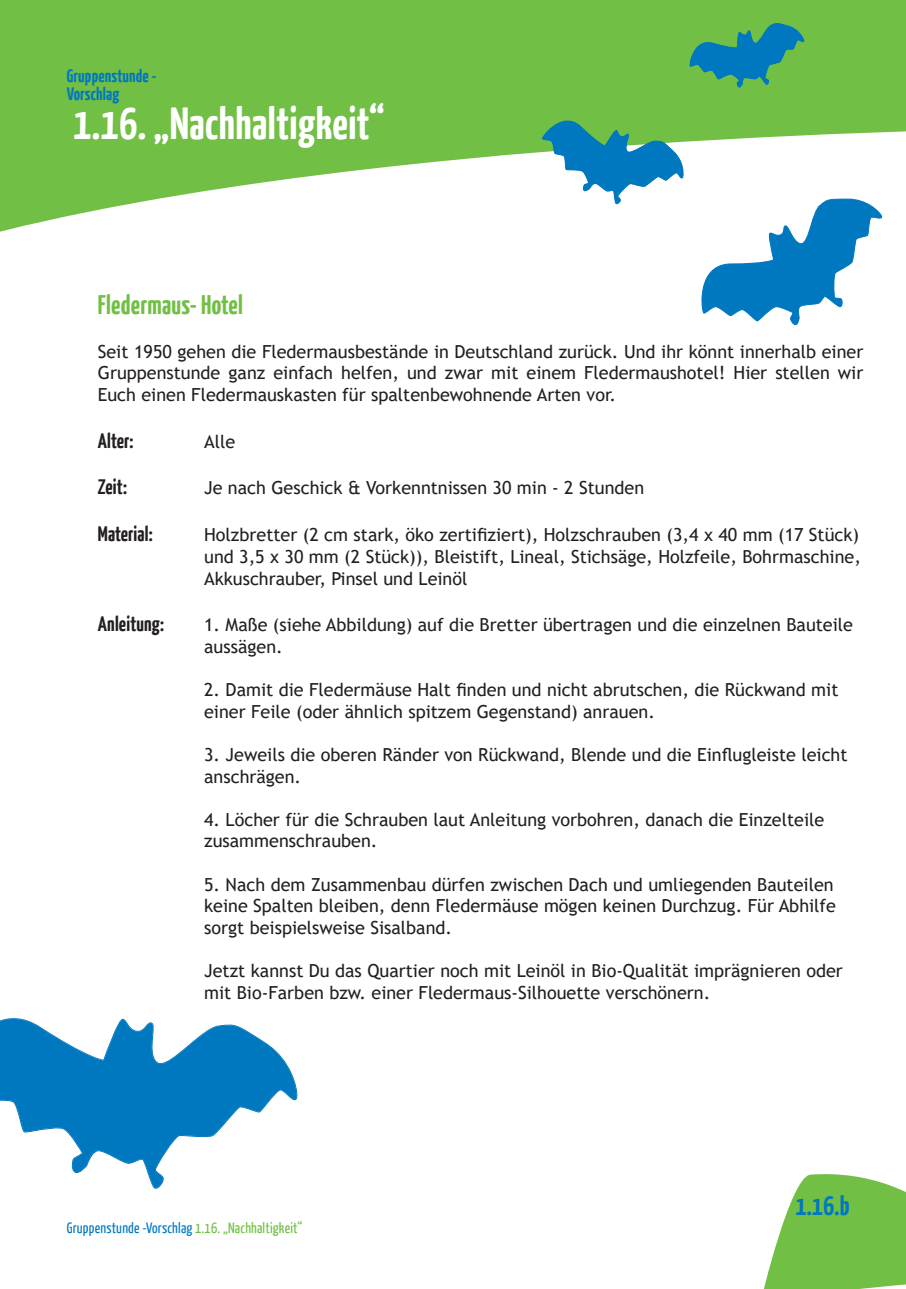
<style>
.page{position:relative;width:906px;height:1289px;background:#fff}
.page>*{position:absolute;margin:0;border:0;box-sizing:border-box;transform-origin:0 0}
.t1{font:700 45px "BDKJ";color:#fff}
.t2{font:700 27px "BDKJ";color:#71bf44}
.t3{font:700 27px "BDKJ";color:#0078c0}
.t4{font:700 21px "BDKJ";color:#231f20}
.t5{font:18px/21.6px "Trebuchet MS";color:#231f20}
.t6{font:700 18px/18px "BDKJ";color:#0078c0}
.t7{font:15px "BDKJ";color:#0078c0}
.s1{color:#71bf44}
</style>
<div class="page">
<svg style="left:764px;top:1174px;width:142px;height:114px"></svg>
<svg style="left:0;top:0;width:541px;height:232px;fill:#71bf44"></svg>
<svg style="left:541px;top:0;width:365px;height:325px"></svg>
<svg style="left:0;top:1018px;width:296px;height:169px"></svg>
<p class="t6" style="left:67px;top:66px;width:91px">Gruppenstunde -<br>Vorschlag</p>
<h1 class="t1" style="left:74px;top:94px;width:313px">1.16. „Nachhaltigkeit“</h1>
<h2 class="t2" style="left:98px;top:287px;width:147px">Fledermaus- Hotel</h2>
<p class="t5" style="left:98px;top:340px;width:767px;text-align:justify">Seit 1950 gehen die Fledermausbestände in Deutschland zurück. Und ihr könnt innerhalb einer Gruppenstunde ganz einfach helfen, und zwar mit einem Fledermaushotel! Hier stellen wir Euch einen Fledermauskasten für spaltenbewohnende Arten vor.</p>
<p class="t4" style="left:98px;top:426px;width:37px">Alter:</p>
<p class="t5" style="left:204px;top:430px;width:33px">Alle</p>
<p class="t4" style="left:98px;top:473px;width:31px">Zeit:</p>
<p class="t5" style="left:204px;top:477px;width:441px">Je nach Geschick &amp; Vorkenntnissen 30 min - 2 Stunden</p>
<p class="t4" style="left:98px;top:520px;width:57px">Material:</p>
<p class="t5" style="left:204px;top:524px;width:658px;text-align:justify">Holzbretter (2 cm stark, öko zertifiziert), Holzschrauben (3,4 x 40 mm (17 Stück) und 3,5 x 30 mm (2 Stück)), Bleistift, Lineal, Stichsäge, Holzfeile, Bohrmaschine, Akkuschrauber, Pinsel und Leinöl</p>
<p class="t4" style="left:98px;top:610px;width:68px">Anleitung:</p>
<p class="t5" style="left:204px;top:614px;width:650px">1. Maße (siehe Abbildung) auf die Bretter übertragen und die einzelnen Bauteile aussägen.</p>
<p class="t5" style="left:204px;top:679px;width:636px">2. Damit die Fledermäuse Halt finden und nicht abrutschen, die Rückwand mit einer Feile (oder ähnlich spitzem Gegenstand) anrauen.</p>
<p class="t5" style="left:204px;top:743px;width:645px">3. Jeweils die oberen Ränder von Rückwand, Blende und die Einflugleiste leicht anschrägen.</p>
<p class="t5" style="left:204px;top:808px;width:621px">4. Löcher für die Schrauben laut Anleitung vorbohren, danach die Einzelteile zusammenschrauben.</p>
<p class="t5" style="left:204px;top:873px;width:633px">5. Nach dem Zusammenbau dürfen zwischen Dach und umliegenden Bauteilen keine Spalten bleiben, denn Fledermäuse mögen keinen Durchzug. Für Abhilfe sorgt beispielsweise Sisalband.</p>
<p class="t5" style="left:204px;top:959px;width:640px">Jetzt kannst Du das Quartier noch mit Leinöl in Bio-Qualität imprägnieren oder mit Bio-Farben bzw. einer Fledermaus-Silhouette verschönern.</p>
<p class="t7" style="left:67px;top:1218px;width:237px">Gruppenstunde -Vorschlag <span class="s1">1.16. „Nachhaltigkeit“</span></p>
<h2 class="t3" style="left:796px;top:1187px;width:55px">1.16.b</h2>
</div>
